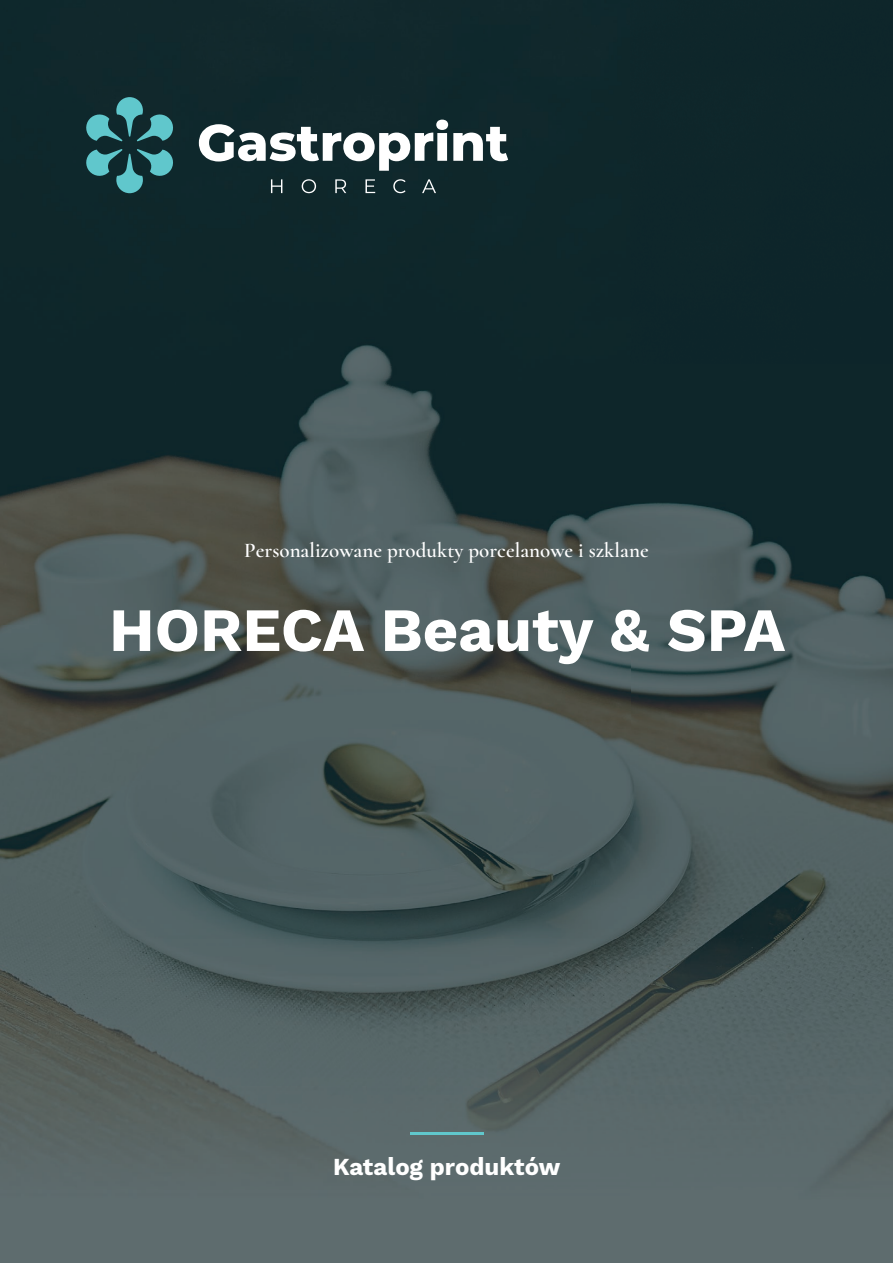
<style>
.page{position:relative;width:893px;height:1263px;background:#fff}
.page>*{position:absolute;margin:0;border:0;box-sizing:border-box;transform-origin:0 0}
.t1{font:700 61.5px "Work Sans";color:#fff}
.t2{font:700 24px "Work Sans";color:#fff}
.t3{font:300 21px "Cormorant";color:#fff}
</style>
<div class="page">
<div style="left:0;top:1200px;width:893px;height:63px;background:#5e6c6e"></div>
<img style="left:0;top:0;width:893px;height:1200px">
<hr style="left:410px;top:1132px;width:73px;height:3px;background:#60c7cc">
<svg style="left:84px;top:97px;width:91px;height:96px;background:#2b6065"></svg>
<svg style="left:199px;top:120px;width:309px;height:51px"></svg>
<svg style="left:271px;top:179px;width:165px;height:14px;background:#2d4346"></svg>
<p class="t3" style="left:244px;top:538px;width:406px">Personalizowane produkty porcelanowe i szklane</p>
<h1 class="t1" style="left:109px;top:583px;width:678px">HORECA Beauty &amp; SPA</h1>
<p class="t2" style="left:333px;top:1148px;width:229px">Katalog produktów</p>
</div>
